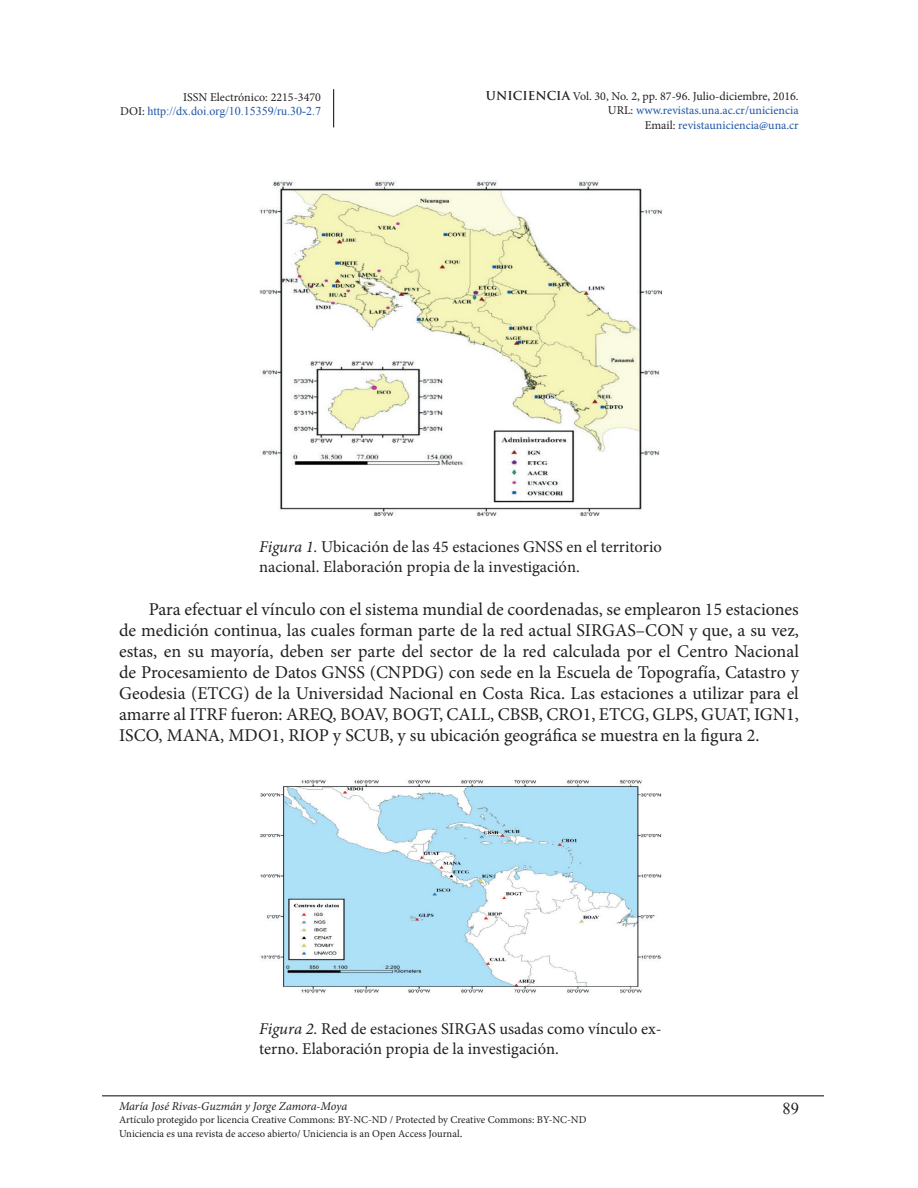
<style>
.page{position:relative;width:918px;height:1188px;background:#fff}
.page>*{position:absolute;margin:0;border:0;box-sizing:border-box;transform-origin:0 0}
.t1{font:18px/21px "Minion Pro";color:#231f20;text-align:justify}
.t2{font:16.5px/19.8px "Minion Pro";color:#231f20}
.t3{font:16.5px "Times New Roman";color:#231f20}
.t4{font:12px/14.4px "Minion Pro";color:#1e56a6;text-align:right}
.t5{font:12px "Times New Roman";color:#1e56a6}
.t6{font:italic 12px "Minion Pro";letter-spacing:-.01em;color:#231f20}
.t7{font:12px "Minion Pro";color:#231f20}
.t8{font:10.5px/14.4px "Minion Pro";color:#231f20}
.s1{font-family:"Minion Pro";color:#231f20}
.s2{font-family:"Trajan Pro";font-weight:700;color:#231f20}
.s3{color:#231f20}
.s4{font-style:italic}
.s5{font-size:12px}
</style>
<div class="page">
<hr style="left:102px;top:1095px;width:722px;height:1px;background:#231f20">
<hr style="left:333px;top:89px;width:1px;height:38px;background:#231f20">
<img style="left:259px;top:180px;width:403px;height:337px">
<img style="left:260px;top:779px;width:402px;height:214px">
<p class="t7" style="left:183px;top:89px;width:139px">ISSN Electrónico: 2215-3470</p>
<p class="t5" style="left:120px;top:102px;width:202px"><span class="s1">DOI:</span> http://dx.doi.org/10.15359/ru.30-2.7</p>
<p class="t4" style="left:486px;top:89px;width:314px"><span class="s2">UNICIENCIA</span> <span class="s3">Vol. 30, No. 2, pp. 87-96. Julio-diciembre, 2016.<br>URL:</span> www.revistas.una.ac.cr/uniciencia<br><span class="s3">Email:</span> revistauniciencia@una.cr</p>
<p class="t2" style="left:259px;top:537px;width:404px"><span class="s4">Figura 1.</span> Ubicación de las 45 estaciones GNSS en el territorio nacional. Elaboración propia de la investigación.</p>
<p class="t1" style="left:119px;top:599px;width:681px;text-indent:30px">Para efectuar el vínculo con el sistema mundial de coordenadas, se emplearon 15 estaciones de medición continua, las cuales forman parte de la red actual SIRGAS–CON y que, a su vez, estas, en su mayoría, deben ser parte del sector de la red calculada por el Centro Nacional de Procesamiento de Datos GNSS (CNPDG) con sede en la Escuela de Topografía, Catastro y Geodesia (ETCG) de la Universidad Nacional en Costa Rica. Las estaciones a utilizar para el amarre al ITRF fueron: AREQ, BOAV, BOGT, CALL, CBSB, CRO1, ETCG, GLPS, GUAT, IGN1, ISCO, MANA, MDO1, RIOP y SCUB, y su ubicación geográfica se muestra en la figura 2.</p>
<p class="t2" style="left:259px;top:1019px;width:404px"><span class="s4">Figura 2.</span> Red de estaciones SIRGAS usadas como vínculo ex&shy;terno. Elaboración propia de la investigación.</p>
<p class="t6" style="left:119px;top:1098px;width:230px">María José Rivas-Guzmán y Jorge Zamora-Moya</p>
<p class="t8" style="left:119px;top:1112px;width:469px">Artículo protegido por licencia Creative Commons: BY-NC-ND / Protected by Creative Commons: BY-NC-ND<br>Uniciencia es una revista de acceso abierto/ Uniciencia is an Open Access Journal<span class="s5">.</span></p>
<p class="t3" style="left:782px;top:1097px;width:18px">89</p>
</div>
